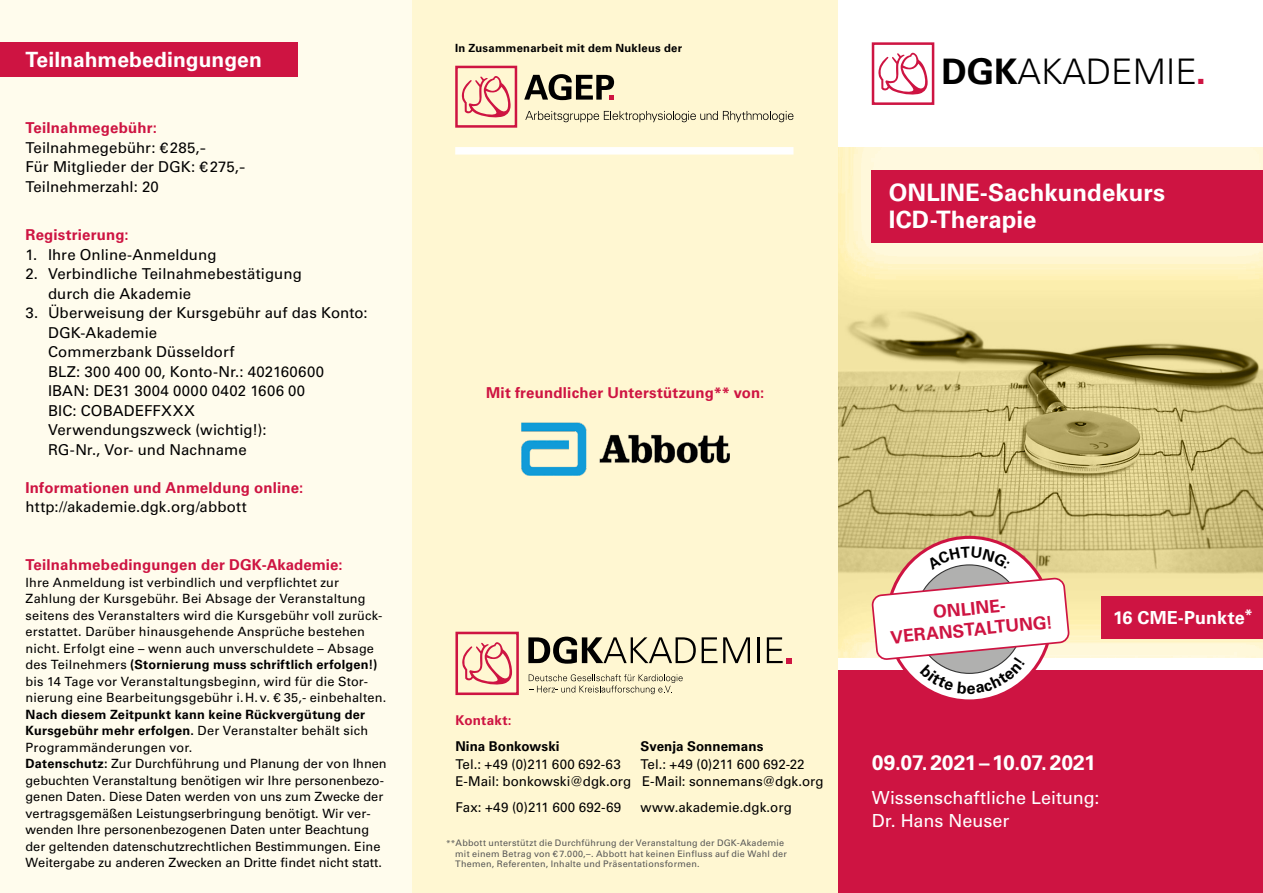
<style>
.page{position:relative;width:1263px;height:893px;background:#fff}
.page>*{position:absolute;margin:0;border:0;box-sizing:border-box;transform-origin:0 0}
.t1{font:300 35.25px "Univers LT Std";color:#000}
.t2{font:700 24px/27px "Univers LT Std";color:#fff}
.t3{font:700 21px "Univers LT Std";color:#fff}
.t4{font:18px/22.5px "Univers LT Std";color:#fff}
.t5{font:700 18px "Univers LT Std";color:#fff}
.t6{font:700 17.7px/21.1px "Univers LT Std";color:#ce1442;text-align:center}
.t7{font:15px/19.5px "Univers LT Std";letter-spacing:.005em;color:#000}
.t8{font:700 15px "Univers LT Std";letter-spacing:.01em;color:#ce1442}
.t9{font:13.5px/17.2px "Univers LT Std";letter-spacing:.005em;color:#000}
.t10{font:700 13.5px "Univers LT Std";letter-spacing:.005em;color:#000}
.t11{font:700 13.5px "Univers LT Std";letter-spacing:.015em;color:#ce1442}
.t12{font:12.75px/16.5px "Univers LT Std";letter-spacing:.005em;color:#000}
.t13{font:700 11.25px "Univers LT Std";letter-spacing:.025em;color:#000}
.t14{font:9px/10.5px "Univers LT Std";letter-spacing:.025em;color:#575756}
.t15{font:7.35px "Zapf Dingbats ITC";color:#ce1442}
.s1{font-weight:700}
.s2{font-size:8.25px}
</style>
<div class="page">
<img style="left:838px;top:147px;width:425px;height:510px">
<div style="left:838px;top:670px;width:425px;height:223px;background:#ce1442"></div>
<svg style="left:878px;top:53px;width:50px;height:42px"></svg>
<div style="left:872px;top:42px;width:62px;height:63px;border:3px solid #ce1442"></div>
<div style="left:1101px;top:596px;width:162px;height:43px;background:#ce1442"></div>
<div style="left:0;top:0;width:837px;height:893px;background:#fffced"></div>
<div style="left:412px;top:0;width:426px;height:893px;background:#fff7d2"></div>
<div style="left:0;top:42px;width:298px;height:34px;background:#ce1442"></div>
<div style="left:455px;top:147px;width:338px;height:8px;background:#fff"></div>
<svg style="left:525px;top:111px;width:268px;height:11px"></svg>
<svg style="left:462px;top:76px;width:49px;height:42px"></svg>
<div style="left:455px;top:66px;width:62px;height:62px;border:2px solid #ce1442"></div>
<svg style="left:524px;top:74px;width:90px;height:26px"></svg>
<img style="left:521px;top:422px;width:208px;height:53px">
<svg style="left:462px;top:642px;width:50px;height:43px"></svg>
<div style="left:455px;top:632px;width:64px;height:63px;border:3px solid #ce1442"></div>
<svg style="left:528px;top:637px;width:168px;height:27px"></svg>
<svg style="left:702px;top:637px;width:15px;height:26px"></svg>
<svg style="left:723px;top:637px;width:27px;height:26px"></svg>
<hr style="left:757px;top:637px;width:2px;height:26px;background:#000">
<svg style="left:767px;top:637px;width:24px;height:26px"></svg>
<svg style="left:529px;top:674px;width:154px;height:20px"></svg>
<div style="left:872px;top:170px;width:391px;height:72px;background:#ce1442"></div>
<svg style="left:887px;top:537px;width:164px;height:164px"></svg>
<div style="left:915px;top:565px;width:108px;height:108px;background:#b0b0af;border-radius:50%"></div>
<svg style="left:927px;top:547px;width:83px;height:23px"></svg>
<svg style="left:872px;top:578px;width:197px;height:116px"></svg>
<h3 class="t3" style="left:26px;top:47px;width:238px">Teilnahmebedingungen</h3>
<p class="t8" style="left:26px;top:119px;width:133px">Teilnahmegebühr:</p>
<p class="t7" style="left:26px;top:138px;width:222px">Teilnahmegebühr: €285,-<br>Für Mitglieder der DGK: €275,-<br>Teilnehmerzahl: 20</p>
<p class="t8" style="left:26px;top:226px;width:105px">Registrierung:</p>
<p class="t7" style="left:26px;top:245px;width:193px">1. Ihre Online-Anmeldung</p>
<p class="t7" style="left:48px;top:264px;width:255px;text-indent:-22px">2. Verbindliche Teilnahmebestätigung durch die Akademie</p>
<p class="t7" style="left:48px;top:303px;width:321px;text-indent:-22px">3. Überweisung der Kursgebühr auf das Konto:<br>DGK-Akademie<br>Commerzbank Düsseldorf<br>BLZ: 300 400 00, Konto-Nr.: 402160600<br>IBAN: DE31 3004 0000 0402 1606 00<br>BIC: COBADEFFXXX<br>Verwendungszweck (wichtig!):<br>RG-Nr., Vor- und Nachname</p>
<p class="t8" style="left:26px;top:479px;width:279px">Informationen und Anmeldung online:</p>
<p class="t7" style="left:26px;top:497px;width:223px">http://akademie.dgk.org/abbott</p>
<p class="t8" style="left:26px;top:556px;width:319px">Teilnahmebedingungen der DGK-Akademie:</p>
<p class="t12" style="left:26px;top:574px;width:362px">Ihre Anmeldung ist verbindlich und verpflichtet zur Zahlung der Kursgebühr. Bei Absage der Veranstaltung seitens des Veranstalters wird die Kursgebühr voll zurück&shy;erstattet. Darüber hinausgehende Ansprüche bestehen nicht. Erfolgt eine – wenn auch unverschuldete – Absage des Teilnehmers <span class="s1">(Stornierung muss schriftlich erfolgen!) </span>bis 14 Tage vor Veranstaltungsbeginn, wird für die Stor&shy;nierung eine Bearbeitungsgebühr i.H.v. € 35,- einbehalten.</p>
<p class="t12" style="left:26px;top:706px;width:363px"><span class="s1">Nach diesem Zeitpunkt kann keine Rückvergütung der Kursgebühr mehr erfolgen.</span> Der Veranstalter behält sich Programmänderungen vor.<br><span class="s1">Datenschutz:</span> Zur Durchführung und Planung der von Ihnen gebuchten Veranstaltung benötigen wir Ihre personenbezo&shy;genen Daten. Diese Daten werden von uns zum Zwecke der vertragsgemäßen Leistungserbringung benötigt. Wir ver&shy;wenden Ihre personenbezogenen Daten unter Beachtung der geltenden datenschutzrechtlichen Bestimmungen. Eine Weitergabe zu anderen Zwecken an Dritte findet nicht statt.</p>
<p class="t13" style="left:455px;top:42px;width:229px">In Zusammenarbeit mit dem Nukleus der</p>
<p class="t8" style="left:486px;top:384px;width:280px">Mit freundlicher Unterstützung** von:</p>
<h1 class="t1" style="left:941px;top:50px;width:257px"><span class="s1">DGK</span>AKADEMIE</h1>
<p class="t15" style="left:1198px;top:78px;width:7px">■</p>
<h2 class="t2" style="left:889px;top:180px;width:278px">ONLINE-Sachkundekurs<br>ICD-Therapie</h2>
<p class="t11" style="left:455px;top:712px;width:58px">Kontakt:</p>
<p class="t10" style="left:455px;top:739px;width:106px">Nina Bonkowski</p>
<p class="t9" style="left:455px;top:755px;width:177px">Tel.: +49 (0)211 600 692-63<br>E-Mail: bonkowski@dgk.org</p>
<p class="t9" style="left:455px;top:799px;width:167px">Fax: +49 (0)211 600 692-69</p>
<p class="t10" style="left:640px;top:739px;width:124px">Svenja Sonnemans</p>
<p class="t9" style="left:640px;top:755px;width:185px">Tel.: +49 (0)211 600 692-22<br>E-Mail: sonnemans@dgk.org</p>
<p class="t9" style="left:640px;top:799px;width:153px">www.akademie.dgk.org</p>
<p class="t14" style="left:455px;top:838px;width:333px;text-indent:-9px"><span class="s2">**</span>Abbott unterstützt die Durchführung der Veranstaltung der DGK-Akademie mit einem Betrag von € 7.000,–. Abbott hat keinen Einfluss auf die Wahl der<br>Themen, Referenten, Inhalte und Präsentationsformen.</p>
<h3 class="t6" style="left:887px;top:607px;width:165px;rotate:-6deg">ONLINE-<br>VERANSTALTUNG!</h3>
<h3 class="t5" style="left:1113px;top:607px;width:141px">16 CME-Punkte<sup>*</sup></h3>
<h3 class="t3" style="left:872px;top:751px;width:226px">09.07.2021–10.07.2021</h3>
<h3 class="t4" style="left:872px;top:787px;width:229px">Wissenschaftliche Leitung:<br>Dr. Hans Neuser</h3>
</div>
